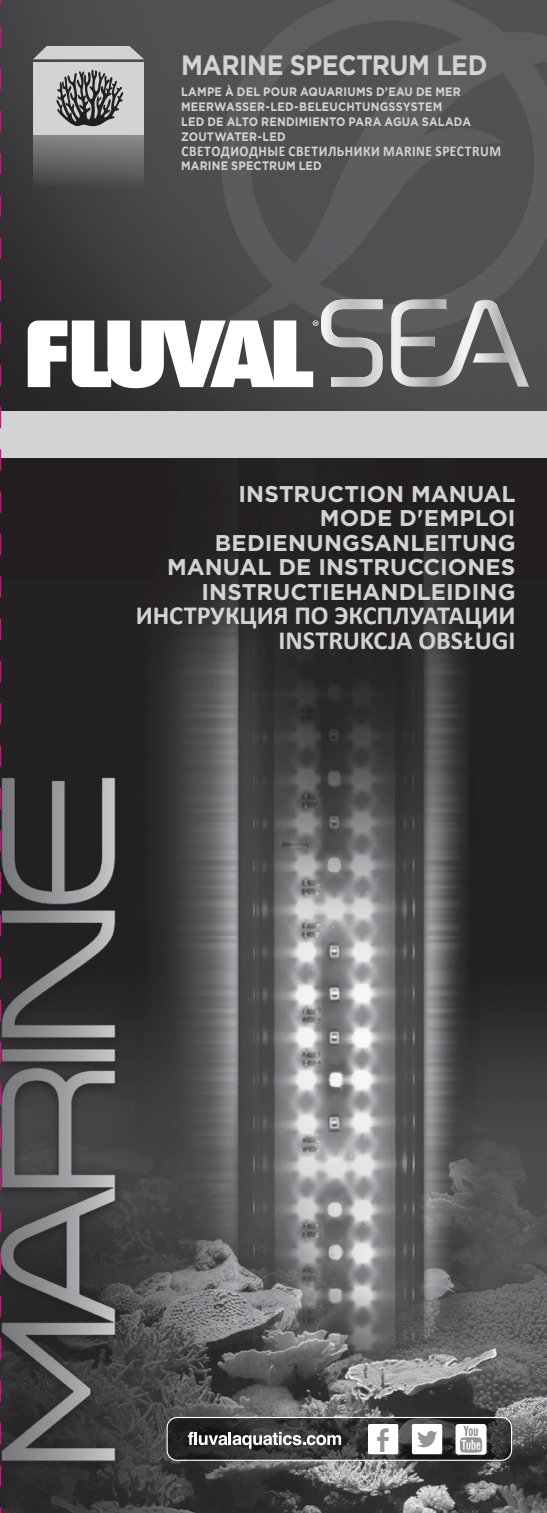
<style>
.page{position:relative;width:547px;height:1513px;background:#fff}
.page>*{position:absolute;margin:0;border:0;box-sizing:border-box;transform-origin:0 0}
.t1{font:700 28px "Gotham";letter-spacing:-.02em;color:#d1d3d4;scale:.9 1}
.t2{font:700 26.25px/24.5px "Calibri";letter-spacing:-.005em;color:#d1d3d4;text-align:right}
.t3{font:700 22.75px/24.5px "Gotham";letter-spacing:.005em;color:#d1d3d4;text-align:right}
.t4{font:700 14.88px "Calibri";letter-spacing:.035em;color:#d1d3d4;scale:.9 1}
.t5{font:700 12.25px/14.9px "Gotham";letter-spacing:.015em;color:#d1d3d4;scale:.9 1}
</style>
<div class="page">
<img style="left:1px;top:458px;width:546px;height:1054px">
<img style="left:1px;top:0;width:546px;height:411px">
<img style="left:1px;top:774px;width:126px;height:693px">
<svg style="left:167px;top:1417px;width:344px;height:43px"></svg>
<svg style="left:188px;top:1431px;width:153px;height:17px"></svg>
<div style="left:368px;top:1423px;width:30px;height:31px;background:#fff;border-radius:2px"></div>
<svg style="left:377px;top:1428px;width:11px;height:24px"></svg>
<div style="left:412px;top:1423px;width:30px;height:31px;background:#fff;border-radius:2px"></div>
<svg style="left:417px;top:1431px;width:20px;height:16px"></svg>
<div style="left:455px;top:1423px;width:31px;height:31px;background:#fff;border-radius:3px"></div>
<svg style="left:460px;top:1425px;width:22px;height:27px"></svg>
<div style="left:166px;top:1416px;width:346px;height:44px;border:1px solid #fff;border-radius:10px"></div>
<div style="left:33px;top:63px;width:111px;height:72px;background:#d1d3d4"></div>
<div style="left:33px;top:135px;width:111px;height:54px;background:linear-gradient(to bottom,#88898b,#444445)"></div>
<svg style="left:33px;top:46px;width:111px;height:13px"></svg>
<svg style="left:56px;top:69px;width:68px;height:58px"></svg>
<svg style="left:28px;top:299px;width:501px;height:89px"></svg>
<div style="left:0;top:411px;width:547px;height:47px;background:#d1d3d4"></div>
<svg style="left:0;top:0;width:1px;height:1512px"></svg>
<h1 class="t1" style="left:181px;top:49px;width:342px">MARINE SPECTRUM LED</h1>
<p class="t5" style="left:181px;top:84px;width:323px">LAMPE À DEL POUR AQUARIUMS D’EAU DE MER MEERWASSER-LED-BELEUCHTUNGSSYSTEM<br>LED DE ALTO RENDIMIENTO PARA AGUA SALADA ZOUTWATER-LED</p>
<p class="t4" style="left:181px;top:141px;width:356px">СВЕТОДИОДНЫЕ СВЕТИЛЬНИКИ MARINE SPECTRUM</p>
<p class="t5" style="left:181px;top:158px;width:158px">MARINE SPECTRUM LED</p>
<h3 class="t3" style="left:167px;top:481px;width:350px">INSTRUCTION MANUAL<br>MODE D'EMPLOI<br>BEDIENUNGSANLEITUNG<br>MANUAL DE INSTRUCCIONES<br>INSTRUCTIEHANDLEIDING</h3>
<h2 class="t2" style="left:136px;top:603px;width:381px">ИНСТРУКЦИЯ ПО ЭКСПЛУАТАЦИИ<br>INSTRUKCJA OBSŁUGI</h2>
</div>
